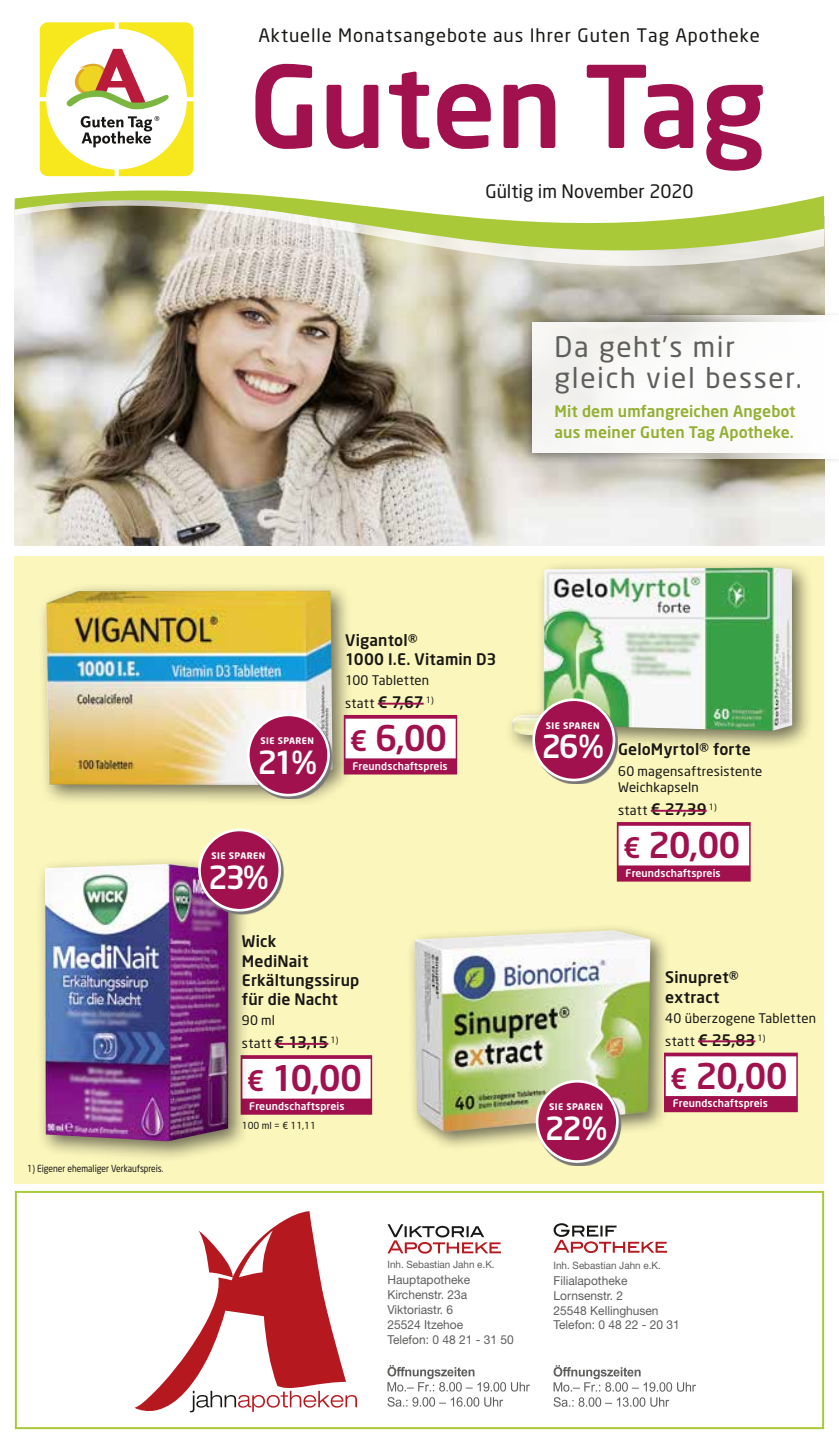
<style>
.page{position:relative;width:839px;height:1444px;background:#fff}
.page>*{position:absolute;margin:0;border:0;box-sizing:border-box;transform-origin:0 0}
.t1{font:500 112px "Neo Sans";color:#a0114d}
._04_Angebotspreis{font:500 35px "Neo Sans";letter-spacing:-.02em;color:#a0114d}
.t2{font:500 31.5px "Neo Sans";letter-spacing:-.08em;color:#fff}
.t3{font:28px/31.5px "Neo Sans";letter-spacing:.06em;color:#5e5e5d}
.t4{font:18.38px "Neo Sans";letter-spacing:.05em;color:#181715}
.t5{font:18.38px "Neo Sans";color:#181715}
._01_Artikel{font:500 15.75px/19.2px "Neo Sans";letter-spacing:.01em;color:#181715}
.t6{font:500 15.75px/21px "Neo Sans";letter-spacing:.005em;color:#92af2f}
._03_statt_Preis{font:500 15.75px "Neo Sans";letter-spacing:-.01em;color:#181715}
._02_Text{font:13.12px/16.6px "Neo Sans";letter-spacing:.015em;color:#181715}
._03_statt_Preis-2{font:13.12px "Neo Sans";letter-spacing:.025em;color:#181715}
.t7{font:12.25px/14.7px "Helvetica Neue";color:#5e5e5d}
._07_T_Wirberaten{font:500 10.5px "Neo Sans";letter-spacing:.01em;color:#fff}
.t8{font:10.15px "Helvetica Neue";color:#5e5e5d}
._05_Grundpreis{font:9.62px "Neo Sans";color:#181715;scale:.88 1}
._05_Grundpreis-2{font:9.62px "Neo Sans";color:#181715}
.t9{font:700 8.92px "Neo Sans";letter-spacing:.05em;color:#fff}
.s1{font-weight:500;font-size:15.75px}
.s2{font-size:28px}
.s3{font-weight:400;font-size:13.12px}
</style>
<div class="page">
<img style="left:15px;top:301px;width:808px;height:245px">
<div style="left:15px;top:556px;width:808px;height:627px;background:#fbf6bb"></div>
<svg style="left:15px;top:161px;width:808px;height:140px"></svg>
<svg style="left:40px;top:22px;width:153px;height:154px"></svg>
<svg style="left:134px;top:1211px;width:223px;height:201px"></svg>
<svg style="left:387px;top:1397px;width:116px;height:9px"></svg>
<svg style="left:387px;top:1365px;width:143px;height:26px"></svg>
<svg style="left:387px;top:1224px;width:114px;height:29px"></svg>
<svg style="left:553px;top:1397px;width:116px;height:9px"></svg>
<svg style="left:553px;top:1365px;width:143px;height:26px"></svg>
<svg style="left:553px;top:1223px;width:114px;height:30px"></svg>
<div style="left:15px;top:1191px;width:808px;height:238px;border:2px solid #a9c938"></div>
<div style="left:520px;top:310px;width:318px;height:154px;background:#181715;opacity:.6"></div>
<div style="left:532px;top:322px;width:306px;height:130px;background:#f4f3f0"></div>
<div style="left:626px;top:315px;width:212px;height:143px;background:#fff"></div>
<div style="left:38px;top:582px;width:315px;height:224px;background:#181715;opacity:.6"></div>
<img style="left:46px;top:590px;width:286px;height:195px">
<div style="left:344px;top:715px;width:113px;height:59px;background:#a0114d"></div>
<div style="left:345px;top:718px;width:110px;height:40px;background:#fff"></div>
<hr style="left:378px;top:703px;width:45px;height:1px;background:#a0114d">
<svg style="left:249px;top:716px;width:83px;height:83px;background:#cac8b8"></svg>
<div style="left:248px;top:715px;width:80px;height:80px;background:#a0114d;border-radius:50%"></div>
<div style="left:247px;top:713px;width:83px;height:83px;border:3px solid #fff;border-radius:50%"></div>
<div style="left:503px;top:559px;width:310px;height:197px;background:#181715;opacity:.6"></div>
<img style="left:511px;top:567px;width:281px;height:168px">
<div style="left:616px;top:822px;width:134px;height:59px;background:#a0114d"></div>
<div style="left:618px;top:826px;width:131px;height:39px;background:#fff"></div>
<hr style="left:650px;top:810px;width:56px;height:1px;background:#a0114d">
<svg style="left:534px;top:701px;width:83px;height:83px"></svg>
<div style="left:533px;top:700px;width:81px;height:80px;background:#a0114d;border-radius:50%"></div>
<div style="left:532px;top:698px;width:83px;height:83px;border:3px solid #fff;border-radius:50%"></div>
<div style="left:240px;top:1055px;width:132px;height:59px;background:#a0114d"></div>
<div style="left:242px;top:1059px;width:128px;height:39px;background:#fff"></div>
<hr style="left:274px;top:1043px;width:54px;height:2px;background:#a0114d">
<div style="left:36px;top:855px;width:214px;height:307px;background:#181715;opacity:.6"></div>
<img style="left:45px;top:864px;width:183px;height:277px">
<svg style="left:200px;top:832px;width:83px;height:82px"></svg>
<div style="left:199px;top:830px;width:81px;height:80px;background:#a0114d;border-radius:50%"></div>
<div style="left:198px;top:828px;width:83px;height:83px;border:3px solid #fff;border-radius:50%"></div>
<div style="left:406px;top:923px;width:263px;height:228px;background:#181715;opacity:.6"></div>
<img style="left:414px;top:930px;width:236px;height:202px">
<div style="left:663px;top:1052px;width:134px;height:60px;background:#a0114d"></div>
<div style="left:665px;top:1056px;width:131px;height:40px;background:#fff"></div>
<hr style="left:697px;top:1040px;width:58px;height:2px;background:#a0114d">
<svg style="left:538px;top:1082px;width:83px;height:83px"></svg>
<div style="left:537px;top:1081px;width:80px;height:80px;background:#a0114d;border-radius:50%"></div>
<div style="left:535px;top:1080px;width:83px;height:82px;border:3px solid #fff;border-radius:50%"></div>
<p class="t4" style="left:258px;top:24px;width:503px">Aktuelle Monatsangebote aus Ihrer Guten Tag Apotheke</p>
<p class="t1" style="left:249px;top:36px;width:518px">Guten Tag</p>
<p class="t5" style="left:485px;top:180px;width:209px">Gültig im November 2020</p>
<p class="t3" style="left:554px;top:330px;width:249px">Da geht’s mir gleich viel besser.</p>
<p class="t6" style="left:554px;top:400px;width:242px">Mit dem umfangreichen Angebot aus meiner Guten Tag Apotheke.</p>
<p class="_05_Grundpreis" style="left:27px;top:1163px;width:156px">1) Eigener ehemaliger Verkaufspreis.</p>
<p class="_01_Artikel" style="left:345px;top:630px;width:74px">Vigantol®</p>
<p class="_01_Artikel" style="left:345px;top:649px;width:153px">1000 I.E. Vitamin D3</p>
<p class="_02_Text" style="left:345px;top:672px;width:86px">100 Tabletten</p>
<p class="_03_statt_Preis-2" style="left:345px;top:695px;width:90px">statt <span class="s1">€ 7,67</span> <sup>1)</sup></p>
<p class="_04_Angebotspreis" style="left:350px;top:716px;width:99px"><span class="s2">€</span> 6,00</p>
<p class="_07_T_Wirberaten" style="left:352px;top:759px;width:97px">Freundschaftspreis</p>
<p class="t9" style="left:545px;top:719px;width:55px">SIE SPAREN</p>
<p class="t2" style="left:541px;top:727px;width:64px">26%</p>
<p class="t9" style="left:260px;top:735px;width:55px">SIE SPAREN</p>
<p class="t2" style="left:257px;top:742px;width:61px">21%</p>
<p class="_01_Artikel" style="left:618px;top:739px;width:134px">GeloMyrtol® forte</p>
<p class="_02_Text" style="left:618px;top:762px;width:146px">60 magensaftresistente<br>Weichkapseln</p>
<p class="_03_statt_Preis" style="left:618px;top:799px;width:100px"><span class="s3">statt</span> € 27,39 <sup>1)</sup></p>
<p class="_04_Angebotspreis" style="left:623px;top:823px;width:119px"><span class="s2">€</span> 20,00</p>
<p class="_07_T_Wirberaten" style="left:625px;top:866px;width:97px">Freundschaftspreis</p>
<p class="t9" style="left:211px;top:850px;width:55px">SIE SPAREN</p>
<p class="t2" style="left:208px;top:857px;width:62px">23%</p>
<p class="_01_Artikel" style="left:242px;top:931px;width:119px">Wick<br>MediNait<br>Erkältungssirup für die Nacht</p>
<p class="_02_Text" style="left:242px;top:1012px;width:35px">90 ml</p>
<p class="_03_statt_Preis" style="left:242px;top:1032px;width:98px"><span class="s3">statt</span> € 13,15 <sup>1)</sup></p>
<p class="_04_Angebotspreis" style="left:247px;top:1056px;width:117px"><span class="s2">€</span> 10,00</p>
<p class="_07_T_Wirberaten" style="left:249px;top:1099px;width:97px">Freundschaftspreis</p>
<p class="_05_Grundpreis-2" style="left:242px;top:1119px;width:76px">100 ml = € 11,11</p>
<p class="t9" style="left:549px;top:1101px;width:55px">SIE SPAREN</p>
<p class="t2" style="left:544px;top:1108px;width:64px">22%</p>
<p class="_01_Artikel" style="left:665px;top:967px;width:75px">Sinupret® extract</p>
<p class="_02_Text" style="left:665px;top:1009px;width:152px">40 überzogene Tabletten</p>
<p class="_03_statt_Preis" style="left:665px;top:1030px;width:102px"><span class="s3">statt</span> € 25,83 <sup>1)</sup></p>
<p class="_04_Angebotspreis" style="left:670px;top:1053px;width:119px"><span class="s2">€</span> 20,00</p>
<p class="_07_T_Wirberaten" style="left:672px;top:1097px;width:97px">Freundschaftspreis</p>
<p class="t8" style="left:387px;top:1258px;width:109px">Inh. Sebastian Jahn e.K.</p>
<p class="t7" style="left:387px;top:1272px;width:128px">Hauptapotheke<br>Kirchenstr. 23a<br>Viktoriastr. 6<br>25524 Itzehoe<br>Telefon: 0 48 21 - 31 50</p>
<p class="t8" style="left:553px;top:1259px;width:109px">Inh. Sebastian Jahn e.K.</p>
<p class="t7" style="left:553px;top:1273px;width:128px">Filialapotheke<br>Lornsenstr. 2<br>25548 Kellinghusen<br>Telefon: 0 48 22 - 20 31</p>
</div>
